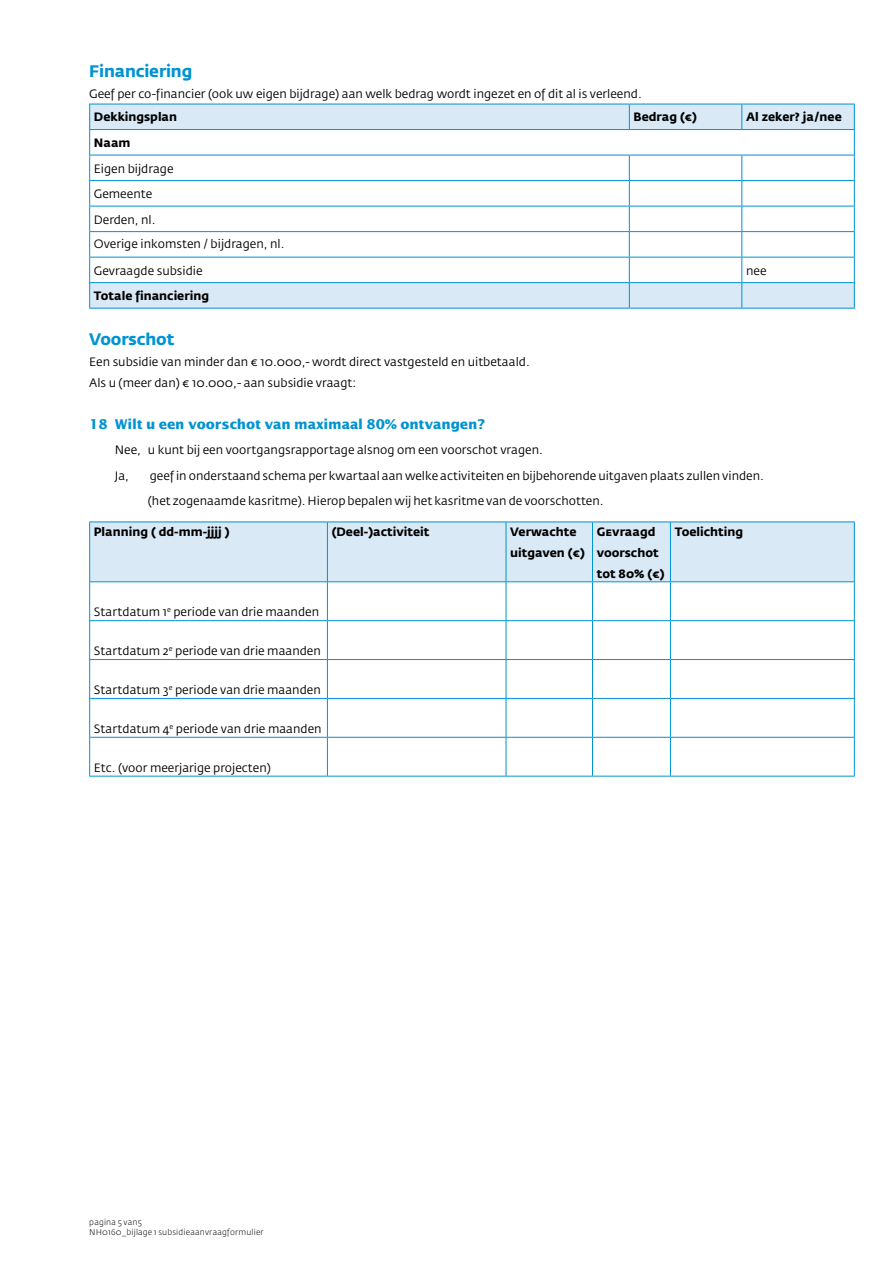
<style>
.page{position:relative;width:893px;height:1263px;background:#fff}
.page>*{position:absolute;margin:0;border:0;box-sizing:border-box;transform-origin:0 0}
.t1{font:700 16.5px "Fedra Sans Std";letter-spacing:-.01em;color:#0093d2}
.t2{font:700 13.5px "Lucida Sans";letter-spacing:-.01em;color:#0093d2}
.t3{font:12px/25.2px "Fedra Sans Std";color:#000}
.t4{font:700 12px/21px "Fedra Sans Std";color:#000}
.t5{font:300 8.25px/9.9px "Fedra Sans Std";letter-spacing:.02em;color:#000}
</style>
<div class="page">
<svg style="left:90px;top:105px;width:764px;height:203px"></svg>
<hr style="left:89px;top:104px;width:540px;height:1px;background:#0093d2">
<hr style="left:629px;top:104px;width:113px;height:1px;background:#0093d2">
<svg style="left:629px;top:104px;width:1px;height:25px"></svg>
<hr style="left:742px;top:104px;width:113px;height:1px;background:#0093d2">
<svg style="left:741px;top:104px;width:1px;height:25px"></svg>
<hr style="left:89px;top:129px;width:540px;height:1px;background:#0093d2">
<hr style="left:629px;top:129px;width:113px;height:1px;background:#0093d2">
<hr style="left:742px;top:129px;width:113px;height:1px;background:#0093d2">
<hr style="left:89px;top:155px;width:540px;height:1px;background:#0093d2">
<hr style="left:629px;top:155px;width:113px;height:1px;background:#0093d2">
<hr style="left:742px;top:155px;width:113px;height:1px;background:#0093d2">
<hr style="left:89px;top:180px;width:540px;height:1px;background:#0093d2">
<hr style="left:629px;top:180px;width:113px;height:1px;background:#0093d2">
<hr style="left:742px;top:180px;width:113px;height:1px;background:#0093d2">
<hr style="left:89px;top:206px;width:540px;height:1px;background:#0093d2">
<hr style="left:629px;top:206px;width:113px;height:1px;background:#0093d2">
<hr style="left:742px;top:206px;width:113px;height:1px;background:#0093d2">
<hr style="left:89px;top:231px;width:540px;height:1px;background:#0093d2">
<hr style="left:629px;top:231px;width:113px;height:1px;background:#0093d2">
<hr style="left:742px;top:231px;width:113px;height:1px;background:#0093d2">
<hr style="left:89px;top:257px;width:540px;height:1px;background:#0093d2">
<hr style="left:629px;top:257px;width:113px;height:1px;background:#0093d2">
<hr style="left:742px;top:257px;width:113px;height:1px;background:#0093d2">
<hr style="left:89px;top:282px;width:540px;height:1px;background:#0093d2">
<svg style="left:89px;top:104px;width:1px;height:204px"></svg>
<hr style="left:629px;top:282px;width:113px;height:1px;background:#0093d2">
<hr style="left:742px;top:282px;width:113px;height:1px;background:#0093d2">
<svg style="left:854px;top:104px;width:1px;height:204px"></svg>
<hr style="left:89px;top:308px;width:540px;height:1px;background:#0093d2">
<hr style="left:629px;top:308px;width:113px;height:1px;background:#0093d2">
<hr style="left:742px;top:308px;width:113px;height:1px;background:#0093d2">
<svg style="left:629px;top:155px;width:1px;height:153px"></svg>
<svg style="left:741px;top:155px;width:1px;height:153px"></svg>
<div style="left:90px;top:522px;width:764px;height:59px;background:#d9e9f6"></div>
<hr style="left:89px;top:521px;width:238px;height:1px;background:#0093d2">
<hr style="left:89px;top:522px;width:1px;height:59px;background:#0093d2">
<hr style="left:327px;top:521px;width:179px;height:1px;background:#0093d2">
<hr style="left:327px;top:522px;width:1px;height:59px;background:#0093d2">
<hr style="left:506px;top:521px;width:86px;height:1px;background:#0093d2">
<hr style="left:506px;top:522px;width:1px;height:59px;background:#0093d2">
<hr style="left:592px;top:521px;width:78px;height:1px;background:#0093d2">
<hr style="left:592px;top:522px;width:1px;height:59px;background:#0093d2">
<hr style="left:670px;top:521px;width:185px;height:1px;background:#0093d2">
<hr style="left:670px;top:522px;width:1px;height:59px;background:#0093d2">
<hr style="left:854px;top:522px;width:1px;height:59px;background:#0093d2">
<hr style="left:89px;top:581px;width:238px;height:1px;background:#0093d2">
<hr style="left:89px;top:582px;width:1px;height:38px;background:#0093d2">
<hr style="left:327px;top:581px;width:179px;height:1px;background:#0093d2">
<hr style="left:327px;top:582px;width:1px;height:38px;background:#0093d2">
<hr style="left:506px;top:581px;width:86px;height:1px;background:#0093d2">
<hr style="left:506px;top:582px;width:1px;height:38px;background:#0093d2">
<hr style="left:592px;top:581px;width:78px;height:1px;background:#0093d2">
<hr style="left:592px;top:582px;width:1px;height:38px;background:#0093d2">
<hr style="left:670px;top:581px;width:185px;height:1px;background:#0093d2">
<hr style="left:670px;top:582px;width:1px;height:38px;background:#0093d2">
<hr style="left:854px;top:582px;width:1px;height:38px;background:#0093d2">
<hr style="left:89px;top:620px;width:238px;height:1px;background:#0093d2">
<hr style="left:89px;top:621px;width:1px;height:38px;background:#0093d2">
<hr style="left:327px;top:620px;width:179px;height:1px;background:#0093d2">
<hr style="left:327px;top:621px;width:1px;height:38px;background:#0093d2">
<hr style="left:506px;top:620px;width:86px;height:1px;background:#0093d2">
<hr style="left:506px;top:621px;width:1px;height:38px;background:#0093d2">
<hr style="left:592px;top:620px;width:78px;height:1px;background:#0093d2">
<hr style="left:592px;top:621px;width:1px;height:38px;background:#0093d2">
<hr style="left:670px;top:620px;width:185px;height:1px;background:#0093d2">
<hr style="left:670px;top:621px;width:1px;height:38px;background:#0093d2">
<hr style="left:854px;top:621px;width:1px;height:38px;background:#0093d2">
<hr style="left:89px;top:659px;width:238px;height:1px;background:#0093d2">
<hr style="left:89px;top:660px;width:1px;height:38px;background:#0093d2">
<hr style="left:327px;top:659px;width:179px;height:1px;background:#0093d2">
<hr style="left:327px;top:660px;width:1px;height:38px;background:#0093d2">
<hr style="left:506px;top:659px;width:86px;height:1px;background:#0093d2">
<hr style="left:506px;top:660px;width:1px;height:38px;background:#0093d2">
<hr style="left:592px;top:659px;width:78px;height:1px;background:#0093d2">
<hr style="left:592px;top:660px;width:1px;height:38px;background:#0093d2">
<hr style="left:670px;top:659px;width:185px;height:1px;background:#0093d2">
<hr style="left:670px;top:660px;width:1px;height:38px;background:#0093d2">
<hr style="left:854px;top:660px;width:1px;height:38px;background:#0093d2">
<hr style="left:89px;top:698px;width:238px;height:1px;background:#0093d2">
<hr style="left:89px;top:699px;width:1px;height:38px;background:#0093d2">
<hr style="left:327px;top:698px;width:179px;height:1px;background:#0093d2">
<hr style="left:327px;top:699px;width:1px;height:38px;background:#0093d2">
<hr style="left:506px;top:698px;width:86px;height:1px;background:#0093d2">
<hr style="left:506px;top:699px;width:1px;height:38px;background:#0093d2">
<hr style="left:592px;top:698px;width:78px;height:1px;background:#0093d2">
<hr style="left:592px;top:699px;width:1px;height:38px;background:#0093d2">
<hr style="left:670px;top:698px;width:185px;height:1px;background:#0093d2">
<hr style="left:670px;top:699px;width:1px;height:38px;background:#0093d2">
<hr style="left:854px;top:699px;width:1px;height:38px;background:#0093d2">
<hr style="left:89px;top:737px;width:238px;height:1px;background:#0093d2">
<hr style="left:89px;top:738px;width:1px;height:38px;background:#0093d2">
<hr style="left:327px;top:737px;width:179px;height:1px;background:#0093d2">
<hr style="left:327px;top:738px;width:1px;height:38px;background:#0093d2">
<hr style="left:506px;top:737px;width:86px;height:1px;background:#0093d2">
<hr style="left:506px;top:738px;width:1px;height:38px;background:#0093d2">
<hr style="left:592px;top:737px;width:78px;height:1px;background:#0093d2">
<hr style="left:592px;top:738px;width:1px;height:38px;background:#0093d2">
<hr style="left:670px;top:737px;width:185px;height:1px;background:#0093d2">
<hr style="left:670px;top:738px;width:1px;height:38px;background:#0093d2">
<hr style="left:854px;top:738px;width:1px;height:38px;background:#0093d2">
<hr style="left:89px;top:776px;width:238px;height:1px;background:#0093d2">
<hr style="left:327px;top:776px;width:179px;height:1px;background:#0093d2">
<hr style="left:506px;top:776px;width:86px;height:1px;background:#0093d2">
<hr style="left:592px;top:776px;width:78px;height:1px;background:#0093d2">
<hr style="left:670px;top:776px;width:185px;height:1px;background:#0093d2">
<h1 class="t1" style="left:89px;top:60px;width:105px">Financiering</h1>
<p class="t3" style="left:89px;top:81px;width:554px">Geef per co-financier (ook uw eigen bijdrage) aan welk bedrag wordt ingezet en of dit al is verleend.</p>
<p class="t4" style="left:94px;top:107px;width:85px">Dekkingsplan</p>
<p class="t4" style="left:634px;top:107px;width:65px">Bedrag (€)</p>
<p class="t4" style="left:746px;top:107px;width:97px">Al zeker? ja/nee</p>
<p class="t4" style="left:94px;top:132px;width:38px">Naam</p>
<p class="t3" style="left:94px;top:156px;width:192px">Eigen bijdrage<br>Gemeente<br>Derden, nl.<br>Overige inkomsten / bijdragen, nl.</p>
<p class="t3" style="left:94px;top:258px;width:110px">Gevraagde subsidie</p>
<p class="t3" style="left:746px;top:258px;width:22px">nee</p>
<p class="t4" style="left:94px;top:285px;width:117px">Totale financiering</p>
<h1 class="t1" style="left:89px;top:328px;width:87px">Voorschot</h1>
<p class="t3" style="left:89px;top:351px;width:442px;line-height:21px">Een subsidie van minder dan € 10.000,- wordt direct vastgesteld en uitbetaald.<br>Als u (meer dan) € 10.000,- aan subsidie vraagt:</p>
<p class="t2" style="left:89px;top:416px;width:397px">18 Wilt u een voorschot van maximaal 80% ontvangen?</p>
<p class="t3" style="left:115px;top:437px;width:430px">Nee, u kunt bij een voortgangsrapportage alsnog om een voorschot vragen.<br>Ja,</p>
<p class="t3" style="left:148px;top:463px;width:618px">geef in onderstaand schema per kwartaal aan welke activiteiten en bijbehorende uitgaven plaats zullen vinden. (het zogenaamde kasritme). Hierop bepalen wij het kasritme van de voorschotten.</p>
<p class="t4" style="left:94px;top:521px;width:137px">Planning ( dd-mm-jjjj )</p>
<p class="t4" style="left:332px;top:521px;width:99px">(Deel-)activiteit</p>
<p class="t4" style="left:510px;top:521px;width:76px">Verwachte uitgaven (€)</p>
<p class="t4" style="left:597px;top:521px;width:69px">Gevraagd voorschot tot 80% (€)</p>
<p class="t4" style="left:675px;top:521px;width:70px">Toelichting</p>
<p class="t3" style="left:94px;top:600px;width:227px">Startdatum 1<sup>e</sup> periode van drie maanden</p>
<p class="t3" style="left:94px;top:639px;width:228px">Startdatum 2<sup>e</sup> periode van drie maanden</p>
<p class="t3" style="left:94px;top:677px;width:228px">Startdatum 3<sup>e</sup> periode van drie maanden</p>
<p class="t3" style="left:94px;top:716px;width:229px">Startdatum 4<sup>e</sup> periode van drie maanden</p>
<p class="t3" style="left:94px;top:755px;width:179px">Etc. (voor meerjarige projecten)</p>
<p class="t5" style="left:89px;top:1217px;width:176px">pagina 5 van5<br>NH0160_bijlage 1 subsidieaanvraagformulier</p>
</div>
